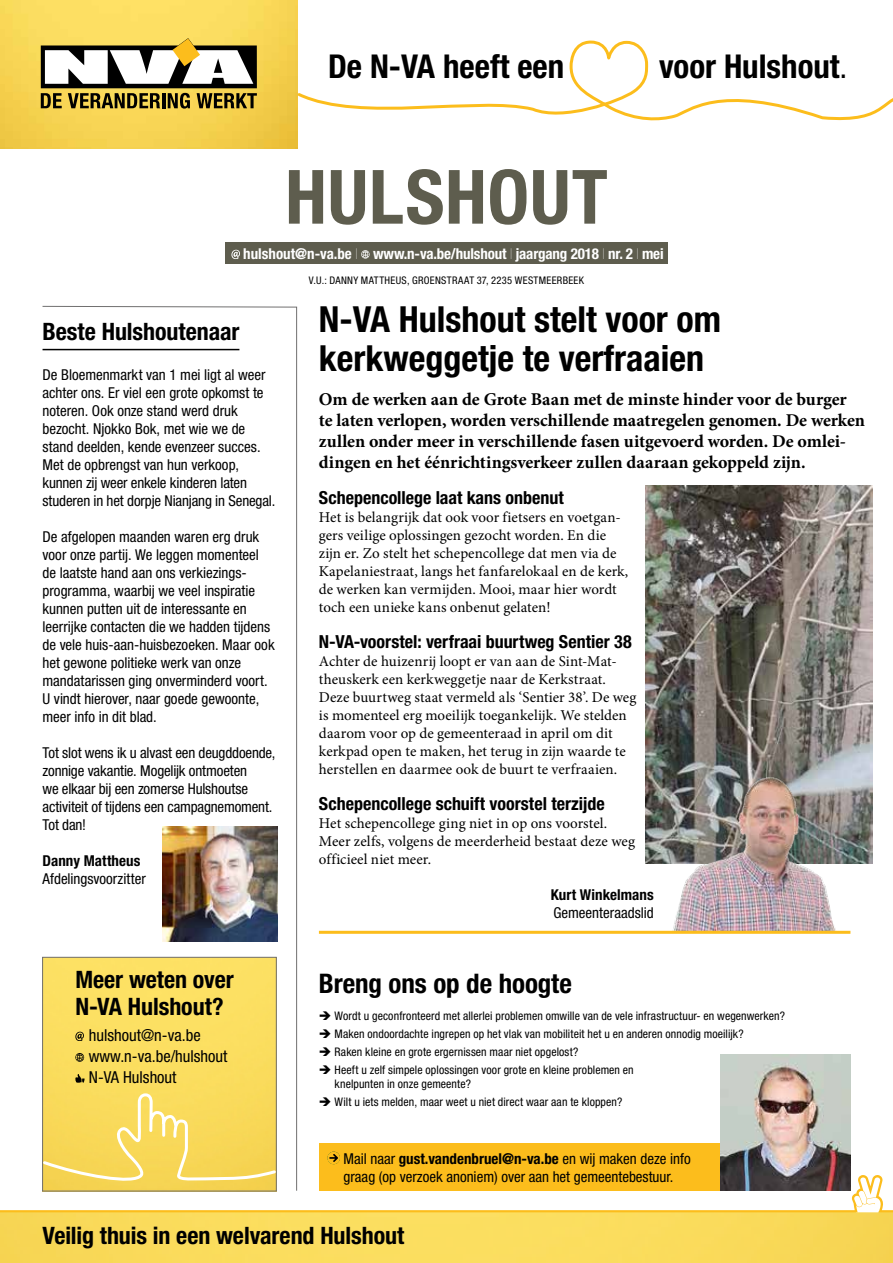
<style>
.page{position:relative;width:893px;height:1263px;background:#fff}
.page>*{position:absolute;margin:0;border:0;box-sizing:border-box;transform-origin:0 0}
.t1{font:700 condensed 75px "Helvetica Neue LT Std";letter-spacing:.01em;color:#5e5d4e}
.t2{font:700 condensed 36px/39px "Helvetica Neue LT Std";color:#000}
.t3{font:700 condensed 32.85px "Helvetica Neue LT Std";color:#000}
.t4{font:700 condensed 27px "Helvetica Neue LT Std";color:#000}
.t5{font:700 condensed 24px/27px "Helvetica Neue LT Std";letter-spacing:-.005em;color:#000}
.t6{font:700 18px/21px "Minion Pro";letter-spacing:-.005em;color:#000}
.t7{font:700 condensed 18px "Helvetica Neue LT Std";color:#000}
.t8{font:condensed 16.5px/21px "Helvetica Neue LT Std";color:#000}
.t9{font:condensed 15px/18px "Helvetica Neue LT Std";color:#000}
.t10{font:15px/18px "Minion Pro";color:#000}
.t11{font:700 condensed 15px "Helvetica Neue LT Std";letter-spacing:-.01em;color:#fff}
.t12{font:700 condensed 15px "Helvetica Neue LT Std";letter-spacing:.005em;color:#000}
.t13{font:condensed 11.85px/13.8px "Helvetica Neue LT Std";letter-spacing:.005em;color:#000}
.t14{font:condensed 10.5px "Helvetica Neue LT Std";letter-spacing:.03em;color:#000}
.s1{font-weight:400}
.s2{font-weight:200}
.s3{font-weight:700}
</style>
<div class="page">
<img style="left:0;top:0;width:298px;height:149px">
<svg style="left:41px;top:38px;width:216px;height:71px"></svg>
<img style="left:0;top:1212px;width:893px;height:51px">
<div style="left:225px;top:242px;width:443px;height:22px;background:#5e5d4e"></div>
<svg style="left:231px;top:250px;width:9px;height:9px"></svg>
<svg style="left:361px;top:250px;width:9px;height:9px"></svg>
<svg style="left:42px;top:306px;width:255px;height:786px"></svg>
<hr style="left:43px;top:349px;width:196px;height:1px;background:#000">
<img style="left:162px;top:826px;width:115px;height:115px">
<img style="left:645px;top:485px;width:227px;height:378px">
<div style="left:45px;top:959px;width:229px;height:133px;background:#fcdf62"></div>
<svg style="left:75px;top:1032px;width:9px;height:9px"></svg>
<svg style="left:75px;top:1053px;width:9px;height:9px"></svg>
<svg style="left:75px;top:1074px;width:10px;height:9px"></svg>
<img style="left:666px;top:758px;width:179px;height:173px">
<hr style="left:319px;top:931px;width:531px;height:3px;background:#fcbd1c">
<svg style="left:0;top:1092px;width:893px;height:120px"></svg>
<img style="left:720px;top:1054px;width:130px;height:137px">
<svg style="left:295px;top:39px;width:598px;height:85px"></svg>
<h3 class="t3" style="left:328px;top:46px;width:238px">De N-VA heeft een</h3>
<h3 class="t3" style="left:659px;top:46px;width:190px">voor Hulshout<span class="s1">.</span></h3>
<h1 class="t1" style="left:285px;top:152px;width:324px">HULSHOUT</h1>
<p class="t11" style="left:243px;top:244px;width:422px">hulshout@n-va.be <span class="s2">I</span> www.n-va.be/hulshout <span class="s2">I</span> jaargang 2018 <span class="s2">I</span> nr. 2 <span class="s2">I</span> mei</p>
<h3 class="t5" style="left:43px;top:318px;width:198px">Beste Hulshoutenaar</h3>
<p class="t9" style="left:43px;top:365px;width:234px">De Bloemenmarkt van 1 mei ligt al weer achter ons. Er viel een grote opkomst te noteren. Ook onze stand werd druk bezocht. Njokko Bok, met wie we de stand deelden, kende evenzeer succes.<br>Met de opbrengst van hun verkoop, kunnen zij weer enkele kinderen laten studeren in het dorpje Nianjang in Senegal.</p>
<p class="t9" style="left:43px;top:527px;width:234px">De afgelopen maanden waren erg druk voor onze partij. We leggen momenteel de laatste hand aan ons verkiezings&shy;programma, waarbij we veel inspiratie kunnen putten uit de interessante en leerrijke contacten die we hadden tijdens de vele huis-aan-huisbezoeken. Maar ook het gewone politieke werk van onze mandatarissen ging onverminderd voort.<br>U vindt hierover, naar goede gewoonte, meer info in dit blad.</p>
<p class="t9" style="left:43px;top:743px;width:235px">Tot slot wens ik u alvast een deugddoende, zonnige vakantie. Mogelijk ontmoeten<br>we elkaar bij een zomerse Hulshoutse activiteit of tijdens een campagnemoment.<br>Tot dan!</p>
<p class="t12" style="left:43px;top:851px;width:100px">Danny Mattheus</p>
<p class="t9" style="left:43px;top:869px;width:105px">Afdelingsvoorzitter</p>
<h3 class="t5" style="left:75px;top:966px;width:160px">Meer weten over<br>N-VA Hulshout?</h3>
<p class="t8" style="left:89px;top:1024px;width:140px">hulshout@n-va.be www.n-va.be/hulshout<br>N-VA Hulshout</p>
<p class="t14" style="left:309px;top:274px;width:277px">V.U.: DANNY MATTHEUS, GROENSTRAAT 37, 2235 WESTMEERBEEK</p>
<h2 class="t2" style="left:319px;top:299px;width:404px">N-VA Hulshout stelt voor om kerkweggetje te verfraaien</h2>
<p class="t6" style="left:319px;top:388px;width:547px">Om de werken aan de Grote Baan met de minste hinder voor de burger te laten verlopen, worden verschillende maatregelen genomen. De werken zullen onder meer in verschillende fasen uitgevoerd worden. De omlei&shy;dingen en het éénrichtingsverkeer zullen daaraan gekoppeld zijn.</p>
<p class="t7" style="left:319px;top:487px;width:246px">Schepencollege laat kans onbenut</p>
<p class="t10" style="left:319px;top:508px;width:311px">Het is belangrijk dat ook voor fietsers en voetgan&shy;gers veilige oplossingen gezocht worden. En die zijn er. Zo stelt het schepencollege dat men via de Kapelaniestraat, langs het fanfarelokaal en de kerk, de werken kan vermijden. Mooi, maar hier wordt toch een unieke kans onbenut gelaten!</p>
<p class="t7" style="left:319px;top:631px;width:314px">N-VA-voorstel: verfraai buurtweg Sentier 38</p>
<p class="t10" style="left:319px;top:652px;width:319px">Achter de huizenrij loopt er van aan de Sint-Mat&shy;theuskerk een kerkweggetje naar de Kerkstraat.<br>Deze buurtweg staat vermeld als ‘Sentier 38’. De weg is momenteel erg moeilijk toegankelijk. We stelden daarom voor op de gemeenteraad in april om dit kerkpad open te maken, het terug in zijn waarde te herstellen en daarmee ook de buurt te verfraaien.</p>
<p class="t7" style="left:319px;top:793px;width:287px">Schepencollege schuift voorstel terzijde</p>
<p class="t10" style="left:319px;top:814px;width:318px">Het schepencollege ging niet in op ons voorstel.<br>Meer zelfs, volgens de meerderheid bestaat deze weg officieel niet meer.</p>
<p class="t12" style="left:551px;top:886px;width:105px">Kurt Winkelmans</p>
<p class="t9" style="left:553px;top:904px;width:102px">Gemeenteraadslid</p>
<h3 class="t4" style="left:319px;top:967px;width:254px">Breng ons op de hoogte</h3>
<p class="t13" style="left:319px;top:1009px;width:468px">➔ Wordt u geconfronteerd met allerlei problemen omwille van de vele infrastructuur- en wegenwerken?</p>
<p class="t13" style="left:319px;top:1027px;width:426px">➔ Maken ondoordachte ingrepen op het vlak van mobiliteit het u en anderen onnodig moeilijk?</p>
<p class="t13" style="left:319px;top:1045px;width:261px">➔ Raken kleine en grote ergernissen maar niet opgelost?</p>
<p class="t13" style="left:335px;top:1063px;width:301px;text-indent:-16px">➔ Heeft u zelf simpele oplossingen voor grote en kleine problemen en knelpunten in onze gemeente?</p>
<p class="t13" style="left:319px;top:1095px;width:305px">➔ Wilt u iets melden, maar weet u niet direct waar aan te kloppen?</p>
<p class="t9" style="left:344px;top:1150px;width:349px">Mail naar <span class="s3">gust.vandenbruel@n-va.be</span> en wij maken deze info graag (op verzoek anoniem) over aan het gemeentebestuur.</p>
<h3 class="t5" style="left:43px;top:1221px;width:363px">Veilig thuis in een welvarend Hulshout</h3>
</div>
